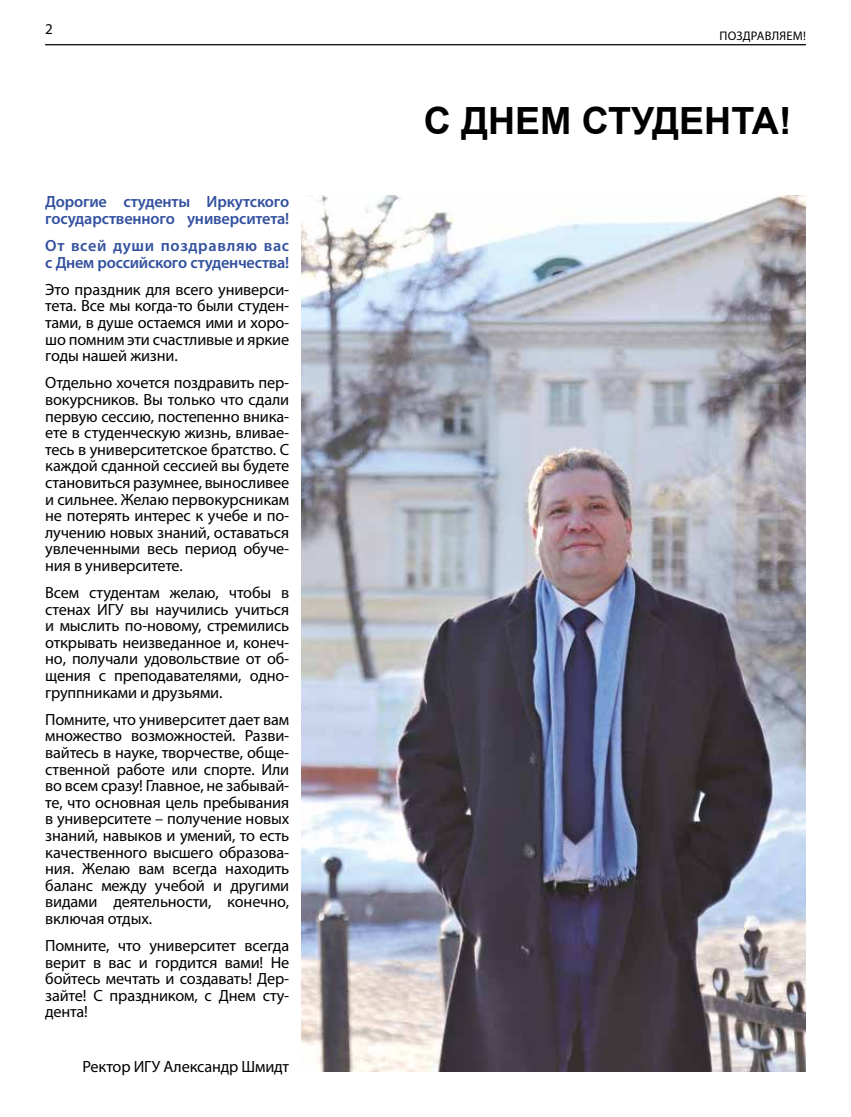
<style>
.page{position:relative;width:851px;height:1117px;background:#fff}
.page>*{position:absolute;margin:0;border:0;box-sizing:border-box;transform-origin:0 0}
.t1{font:700 37.5px "Arial";color:#000}
.t2{font:16.25px/16.6px "Myriad Pro";letter-spacing:-.01em;color:#000;text-align:justify}
.t3{font:600 16.25px/16.6px "Myriad Pro";letter-spacing:-.01em;color:#33519f}
.t4{font:15px "Myriad Pro";color:#000}
.t5{font:12.5px "Myriad Pro";letter-spacing:.02em;color:#000}
</style>
<div class="page">
<hr style="left:45px;top:44px;width:760px;height:1px;background:#000">
<img style="left:301px;top:195px;width:504px;height:876px">
<p class="t4" style="left:45px;top:20px;width:9px">2</p>
<p class="t3" style="left:45px;top:193px;width:245px">Дорогие студенты Иркутского государственного университета!</p>
<p class="t3" style="left:45px;top:237px;width:245px">От всей души поздравляю вас с Днем российского студенчества!</p>
<p class="t2" style="left:45px;top:281px;width:245px">Это праздник для всего универси&shy;тета. Все мы когда-то были студен&shy;тами, в душе остаемся ими и хоро&shy;шо помним эти счастливые и яркие годы нашей жизни.</p>
<p class="t2" style="left:45px;top:374px;width:245px">Отдельно хочется поздравить пер&shy;вокурсников. Вы только что сдали первую сессию, постепенно вника&shy;ете в студенческую жизнь, вливае&shy;тесь в университетское братство. С каждой сданной сессией вы будете становиться разумнее, выносливее и сильнее. Желаю первокурсникам не потерять интерес к учебе и по&shy;лучению новых знаний, оставаться увлеченными весь период обуче&shy;ния в университете.</p>
<p class="t2" style="left:45px;top:584px;width:245px">Всем студентам желаю, чтобы в стенах ИГУ вы научились учиться и мыслить по-новому, стремились открывать неизведанное и, конеч&shy;но, получали удовольствие от об&shy;щения с преподавателями, одно&shy;группниками и друзьями.</p>
<p class="t2" style="left:45px;top:710px;width:245px">Помните, что университет дает вам множество возможностей. Разви&shy;вайтесь в науке, творчестве, обще&shy;ственной работе или спорте. Или во всем сразу! Главное, не забывай&shy;те, что основная цель пребывания в университете – получение новых знаний, навыков и умений, то есть качественного высшего образова&shy;ния. Желаю вам всегда находить баланс между учебой и другими видами деятельности, конечно, включая отдых.</p>
<p class="t2" style="left:45px;top:936px;width:245px">Помните, что университет всегда верит в вас и гордится вами! Не бойтесь мечтать и создавать! Дер&shy;зайте! С праздником, с Днем сту&shy;дента!</p>
<p class="t2" style="left:82px;top:1057px;width:208px">Ректор ИГУ Александр Шмидт</p>
<p class="t5" style="left:719px;top:28px;width:88px">ПОЗДРАВЛЯЕМ!</p>
<h1 class="t1" style="left:424px;top:95px;width:369px">С ДНЕМ СТУДЕНТА!</h1>
</div>
